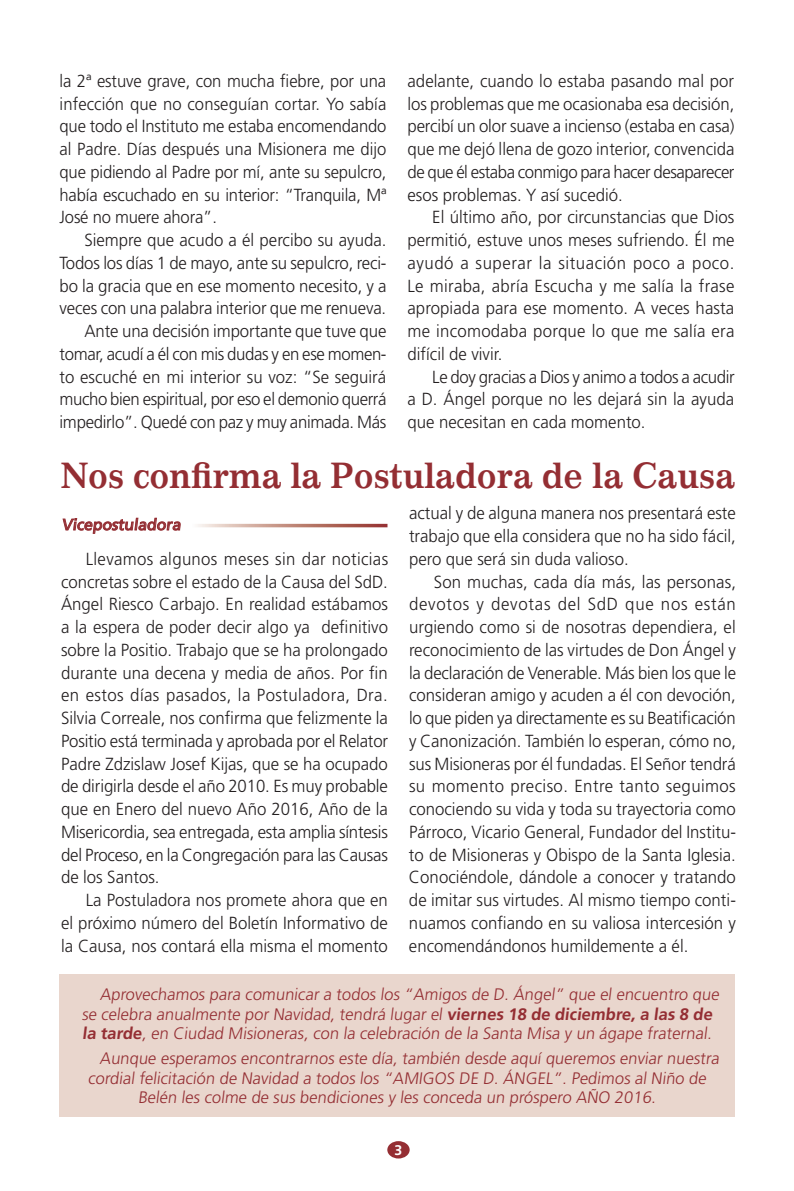
<style>
.page{position:relative;width:794px;height:1191px;background:#fff}
.page>*{position:absolute;margin:0;border:0;box-sizing:border-box;transform-origin:0 0}
.t1{font:700 35px "Impressum Std";color:#942e33;scale:.93 1}
.t2{font:300 17.5px/22.8px "Frutiger LT Std";color:#231f20;text-align:justify;scale:.96 1}
.t3{font:300 17.5px/22.8px "Frutiger LT Std";color:#231f20;text-align:justify;scale:.95 1}
.t4{font:300 16.62px/19.6px "Frutiger LT Std";color:#942e33}
.t5{font:15.75px "Frutiger LT Std";color:#942e33}
.t6{font:700 14px "Frutiger LT Std";color:#fff}
.s1{font-weight:700}
</style>
<div class="page">
<div style="left:387px;top:1141px;width:22px;height:17px;background:#942e33;border-radius:50%"></div>
<svg style="left:62px;top:517px;width:119px;height:17px"></svg>
<div style="left:59px;top:974px;width:675px;height:142px;background:#e9d6cd"></div>
<p class="t3" style="left:60px;top:70px;width:346px">la 2ª estuve grave, con mucha fiebre, por una infección que no conseguían cortar. Yo sabía que todo el Instituto me estaba encomendando al Padre. Días después una Misionera me dijo que pidiendo al Padre por mí, ante su sepulcro, había escuchado en su interior: “Tranquila, Mª José no muere ahora”.</p>
<p class="t2" style="left:60px;top:229px;width:342px;text-align:right">Siempre que acudo a él percibo su ayuda.<br>Todos los días 1 de mayo, ante su sepulcro, reci&shy;bo la gracia que en ese momento necesito, y a veces con una palabra interior que me renueva.<br>Ante una decisión importante que tuve que tomar, acudí a él con mis dudas y en ese momen&shy;to escuché en mi interior su voz: “Se seguirá mucho bien espiritual, por eso el demonio querrá impedirlo”. Quedé con paz y muy animada. Más</p>
<p class="t2" style="left:407px;top:70px;width:342px">adelante, cuando lo estaba pasando mal por los problemas que me ocasionaba esa decisión, percibí un olor suave a incienso (estaba en casa) que me dejó llena de gozo interior, convencida de que él estaba conmigo para hacer desaparecer esos problemas. Y así sucedió.</p>
<p class="t2" style="left:407px;top:206px;width:342px;text-indent:25px">El último año, por circunstancias que Dios permitió, estuve unos meses sufriendo. Él me ayudó a superar la situación poco a poco.<br>Le miraba, abría Escucha y me salía la frase apropiada para ese momento. A veces hasta me incomodaba porque lo que me salía era difícil de vivir.</p>
<p class="t2" style="left:407px;top:365px;width:342px;text-indent:25px">Le doy gracias a Dios y animo a todos a acudir a D. Ángel porque no les dejará sin la ayuda que necesitan en cada momento.</p>
<h1 class="t1" style="left:61px;top:455px;width:726px">Nos confirma la Postuladora de la Causa</h1>
<p class="t5" style="left:62px;top:515px;width:123px">Vicepostuladora</p>
<p class="t2" style="left:409px;top:502px;width:342px">actual y de alguna manera nos presentará este trabajo que ella considera que no ha sido fácil, pero que será sin duda valioso.</p>
<p class="t2" style="left:409px;top:570px;width:342px;text-indent:25px">Son muchas, cada día más, las personas, devotos y devotas del SdD que nos están urgiendo como si de nosotras dependiera, el reconocimiento de las virtudes de Don Ángel y la declaración de Venerable. Más bien los que le consideran amigo y acuden a él con devoción, lo que piden ya directamente es su Beatificación y Canonización. También lo esperan, cómo no, sus Misioneras por él fundadas. El Señor tendrá su momento preciso. Entre tanto seguimos conociendo su vida y toda su trayectoria como Párroco, Vicario General, Fundador del Institu&shy;to de Misioneras y Obispo de la Santa Iglesia.<br>Conociéndole, dándole a conocer y tratando de imitar sus virtudes. Al mismo tiempo conti&shy;nuamos confiando en su valiosa intercesión y encomendándonos humildemente a él.</p>
<p class="t2" style="left:61px;top:547px;width:342px;text-indent:25px">Llevamos algunos meses sin dar noticias concretas sobre el estado de la Causa del SdD.<br>Ángel Riesco Carbajo. En realidad estábamos a la espera de poder decir algo ya definitivo sobre la Positio. Trabajo que se ha prolongado durante una decena y media de años. Por fin en estos días pasados, la Postuladora, Dra.<br>Silvia Correale, nos confirma que felizmente la Positio está terminada y aprobada por el Relator Padre Zdzislaw Josef Kijas, que se ha ocupado de dirigirla desde el año 2010. Es muy probable que en Enero del nuevo Año 2016, Año de la Misericordia, sea entregada, esta amplia síntesis del Proceso, en la Congregación para las Causas de los Santos.</p>
<p class="t2" style="left:61px;top:889px;width:342px;text-indent:25px">La Postuladora nos promete ahora que en el próximo número del Boletín Informativo de la Causa, nos contará ella misma el momento</p>
<p class="t4" style="left:82px;top:985px;width:641px;text-indent:18px">Aprovechamos para comunicar a todos los “Amigos de D. Ángel” que el encuentro que se celebra anualmente por Navidad, tendrá lugar el <span class="s1">viernes 18 de diciembre, a las 8 de la tarde</span>, en Ciudad Misioneras, con la celebración de la Santa Misa y un ágape fraternal.</p>
<p class="t4" style="left:100px;top:1048px;width:623px">Aunque esperamos encontrarnos este día, también desde aquí queremos enviar nuestra</p>
<p class="t4" style="left:88px;top:1068px;width:622px">cordial felicitación de Navidad a todos los “AMIGOS DE D. ÁNGEL”. Pedimos al Niño de</p>
<p class="t4" style="left:138px;top:1088px;width:522px">Belén les colme de sus bendiciones y les conceda un próspero AÑO 2016.</p>
<p class="t6" style="left:394px;top:1142px;width:9px">3</p>
</div>
